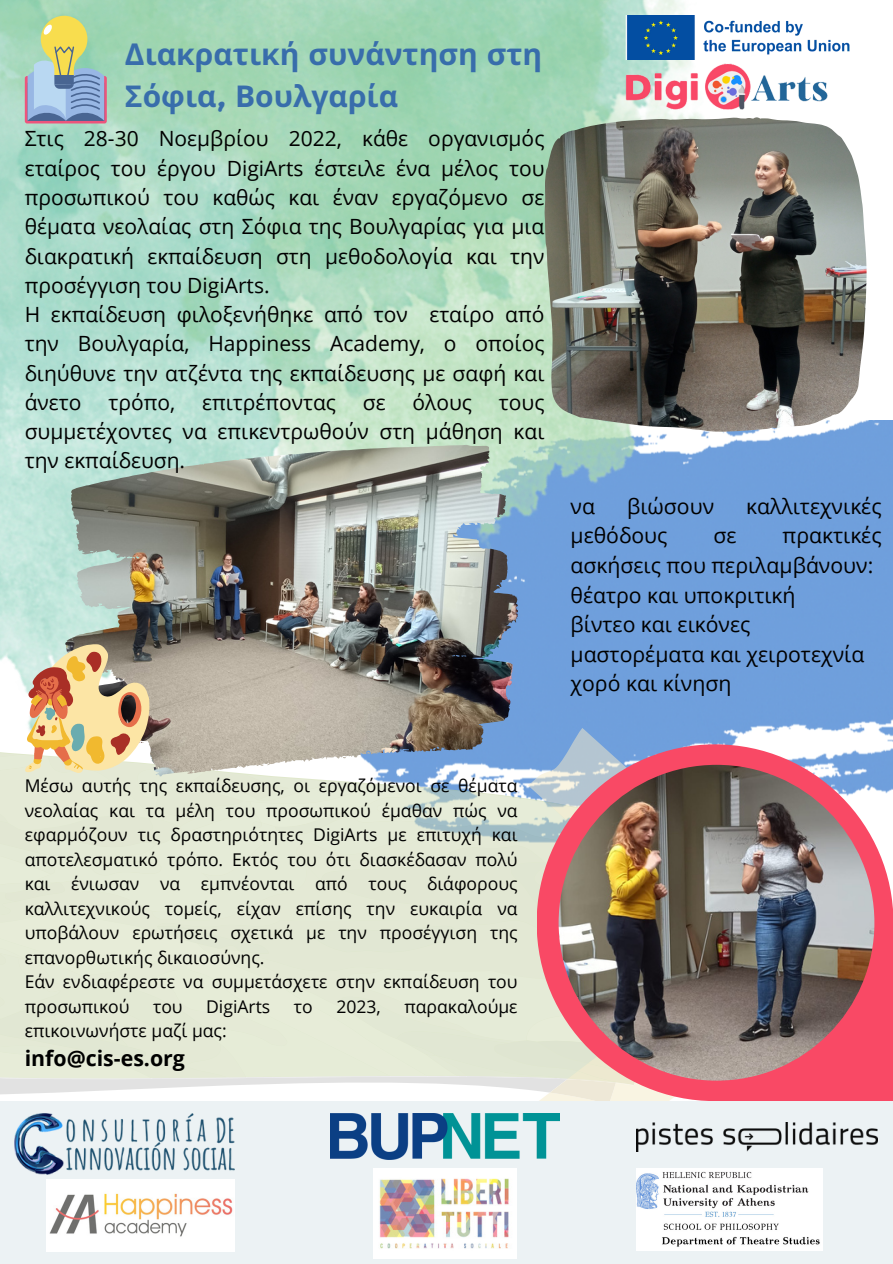
<style>
.page{position:relative;width:893px;height:1264px;background:#fff}
.page>*{position:absolute;margin:0;border:0;box-sizing:border-box;transform-origin:0 0}
.t1{font:700 30px/41.7px "Noto Sans";color:#386dab}
.t2{font:700 21.3px "Open Sans";color:#000}
.t3{font:21.15px/29.5px "Open Sans";color:#000}
.t4{font:21px/29.2px "Open Sans";color:#000;text-align:justify}
.t5{font:17.55px/24.5px "Open Sans";color:#000;text-align:justify}
.s1{font-family:"Sensei";font-weight:500}
</style>
<div class="page">
<img style="left:0;top:0;width:892px;height:742px">
<svg style="left:694px;top:722px;width:50px;height:22px"></svg>
<img style="left:624px;top:16px;width:242px;height:44px">
<div style="left:0;top:1101px;width:892px;height:162px;background:#ecf2f4"></div>
<img style="left:46px;top:1193px;width:188px;height:58px">
<img style="left:373px;top:1193px;width:143px;height:65px">
<img style="left:694px;top:1122px;width:183px;height:29px">
<img style="left:636px;top:1168px;width:186px;height:82px">
<img style="left:544px;top:117px;width:322px;height:314px">
<img style="left:452px;top:463px;width:65px;height:144px">
<svg style="left:694px;top:744px;width:198px;height:357px;fill:#f94965"></svg>
<img style="left:558px;top:764px;width:316px;height:316px;border-radius:50%">
<svg style="left:0;top:644px;width:694px;height:549px"></svg>
<svg style="left:25px;top:76px;width:82px;height:47px"></svg>
<svg style="left:28px;top:15px;width:76px;height:106px"></svg>
<img style="left:624px;top:55px;width:203px;height:62px">
<p class="t1" style="left:125px;top:33px;width:419px">Διακρατική συνάντηση στη<br>Σόφια<span class="s1">,</span> Βουλγαρία</p>
<p class="t4" style="left:25px;top:124px;width:521px">Στις 28-30 Νοεμβρίου 2022, κάθε οργανισμός εταίρος του έργου DigiArts έστειλε ένα μέλος του προσωπικού του καθώς και έναν εργαζόμενο σε θέματα νεολαίας στη Σόφια της Βουλγαρίας για μια διακρατική εκπαίδευση στη μεθοδολογία και την προσέγγιση του DigiArts.</p>
<p class="t4" style="left:25px;top:299px;width:521px">Η εκπαίδευση φιλοξενήθηκε από τον εταίρο από την Βουλγαρία, Happiness Academy, ο οποίος διηύθυνε την ατζέντα της εκπαίδευσης με σαφή και άνετο</p>
<p class="t4" style="left:108px;top:387px;width:68px">τρόπο,</p>
<p class="t4" style="left:202px;top:387px;width:135px">επιτρέποντας</p>
<p class="t4" style="left:363px;top:387px;width:24px">σε</p>
<p class="t4" style="left:412px;top:387px;width:61px">όλους</p>
<p class="t4" style="left:25px;top:387px;width:521px;text-indent:474px">τους συμμετέχοντες να επικεντρωθούν στη μάθηση και την εκπαίδευση.</p>
<p class="t3" style="left:570px;top:491px;width:26px">να</p>
<p class="t3" style="left:627px;top:491px;width:89px">βιώσουν</p>
<p class="t3" style="left:746px;top:491px;width:137px">καλλιτεχνικές</p>
<p class="t3" style="left:570px;top:520px;width:98px">μεθόδους</p>
<p class="t3" style="left:713px;top:520px;width:25px">σε</p>
<p class="t3" style="left:570px;top:520px;width:312px;text-indent:212px">πρακτικές ασκήσεις που περιλαμβάνουν:</p>
<p class="t3" style="left:570px;top:579px;width:226px">θέατρο και υποκριτική</p>
<p class="t3" style="left:570px;top:609px;width:181px">βίντεο και εικόνες</p>
<p class="t3" style="left:570px;top:638px;width:295px">μαστορέματα και χειροτεχνία</p>
<p class="t3" style="left:570px;top:668px;width:162px">χορό και κίνηση</p>
<p class="t5" style="left:25px;top:773px;width:494px">Μέσω αυτής της εκπαίδευσης, οι εργαζόμενοι σε θέματα νεολαίας και τα μέλη του προσωπικού έμαθαν πώς να εφαρμόζουν τις δραστηριότητες DigiArts με επιτυχή και αποτελεσματικό τρόπο. Εκτός του ότι διασκέδασαν πολύ και ένιωσαν να εμπνέονται από τους διάφορους καλλιτεχνικούς τομείς, είχαν επίσης την ευκαιρία να υποβάλουν ερωτήσεις σχετικά με την προσέγγιση της επανορθωτικής δικαιοσύνης.</p>
<p class="t5" style="left:25px;top:969px;width:494px">Εάν ενδιαφέρεστε να συμμετάσχετε στην εκπαίδευση του προσωπικού</p>
<p class="t5" style="left:153px;top:993px;width:31px">του</p>
<p class="t5" style="left:206px;top:993px;width:66px">DigiArts</p>
<p class="t5" style="left:294px;top:993px;width:20px">το</p>
<p class="t5" style="left:336px;top:993px;width:46px">2023,</p>
<p class="t5" style="left:404px;top:993px;width:115px">παρακαλούμε</p>
<p class="t5" style="left:25px;top:1018px;width:203px">επικοινωνήστε μαζί μας:</p>
<p class="t2" style="left:25px;top:1043px;width:162px">info@cis-es.org</p>
</div>
